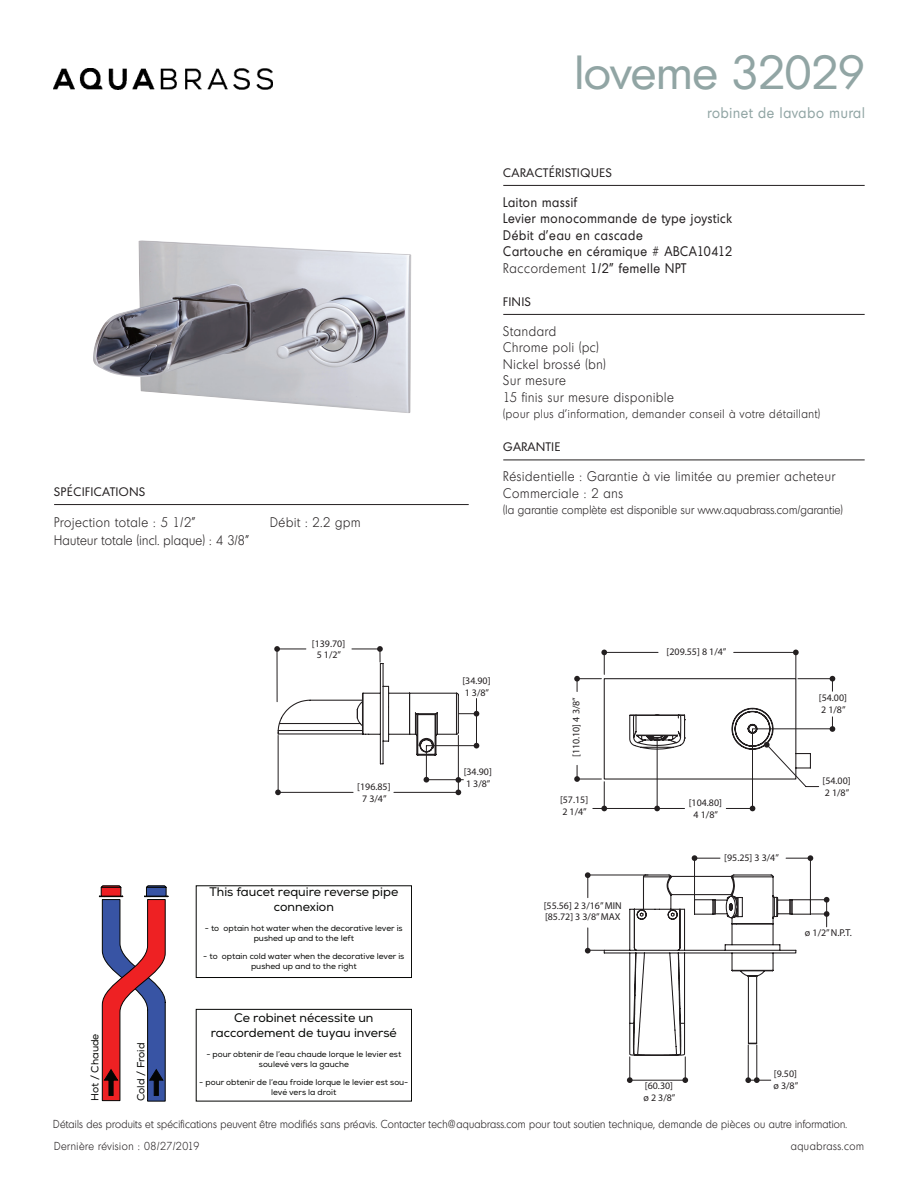
<style>
.page{position:relative;width:918px;height:1188px;background:#fff}
.page>*{position:absolute;margin:0;border:0;box-sizing:border-box;transform-origin:0 0}
.t1{font:46.5px "Montreal Serial";color:#91a5a4}
.designer{font:15px "Montreal Serial";letter-spacing:.06em;color:#91a5a4;scale:.9 1}
.designer-2{font:300 13.5px "Montreal Serial";letter-spacing:.06em;color:#231f20;scale:.9 1}
.designer-3{font:13.5px "Montreal Serial";letter-spacing:.06em;color:#231f20;scale:.9 1}
.designer-4{font:300 13.5px "Montreal Serial";letter-spacing:.03em;color:#231f20;scale:.9 1}
.t2{font:12.45px/14.9px "Nexa";color:#040503;text-align:center}
.designer-5{font:300 12px "Montreal Serial";letter-spacing:.025em;color:#231f20;scale:.9 1}
.designer-6{font:300 12px "Montreal Serial";letter-spacing:.06em;color:#231f20;scale:.9 1}
.designer-7{font:12px "Montreal Serial";letter-spacing:.06em;color:#231f20}
.designer-8{font:300 11.25px "Montreal Serial";letter-spacing:.025em;color:#231f20;scale:.9 1}
.designer-9{font:300 11.25px "Montreal Serial";letter-spacing:.06em;color:#231f20;scale:.9 1}
.t3{font:10.35px "Nexa";color:#040503}
.t4{font:9.9px/12px "Myriad Pro";color:#231f20}
.t5{font:8.25px/9.9px "Nexa";color:#040503;text-align:center}
.s1{font-weight:300}
</style>
<div class="page">
<img style="left:93px;top:240px;width:318px;height:173px">
<hr style="left:503px;top:185px;width:362px;height:1px;background:#231f20">
<hr style="left:503px;top:314px;width:362px;height:1px;background:#231f20">
<hr style="left:503px;top:460px;width:362px;height:1px;background:#231f20">
<hr style="left:54px;top:504px;width:415px;height:1px;background:#231f20">
<svg style="left:277px;top:662px;width:535px;height:419px"></svg>
<hr style="left:277px;top:649px;width:1px;height:53px;background:#231f20">
<hr style="left:278px;top:735px;width:1px;height:57px;background:#231f20">
<hr style="left:458px;top:735px;width:1px;height:57px;background:#231f20">
<hr style="left:394px;top:792px;width:64px;height:1px;background:#231f20">
<hr style="left:278px;top:792px;width:75px;height:1px;background:#231f20">
<hr style="left:426px;top:746px;width:1px;height:34px;background:#231f20">
<hr style="left:426px;top:779px;width:32px;height:1px;background:#231f20">
<hr style="left:426px;top:745px;width:50px;height:1px;background:#231f20">
<hr style="left:476px;top:713px;width:1px;height:33px;background:#231f20">
<hr style="left:657px;top:740px;width:1px;height:68px;background:#231f20">
<hr style="left:752px;top:729px;width:1px;height:79px;background:#231f20">
<hr style="left:604px;top:808px;width:53px;height:1px;background:#231f20">
<hr style="left:734px;top:652px;width:62px;height:1px;background:#231f20">
<hr style="left:604px;top:652px;width:54px;height:1px;background:#231f20">
<hr style="left:753px;top:729px;width:80px;height:1px;background:#231f20">
<hr style="left:798px;top:678px;width:34px;height:1px;background:#231f20">
<hr style="left:588px;top:875px;width:60px;height:1px;background:#231f20">
<hr style="left:630px;top:1080px;width:55px;height:1px;background:#231f20">
<hr style="left:748px;top:1045px;width:1px;height:35px;background:#231f20">
<hr style="left:757px;top:1045px;width:1px;height:35px;background:#231f20">
<hr style="left:694px;top:858px;width:1px;height:42px;background:#231f20">
<hr style="left:810px;top:858px;width:1px;height:42px;background:#231f20">
<svg style="left:274px;top:646px;width:32px;height:6px"></svg>
<svg style="left:352px;top:646px;width:31px;height:16px"></svg>
<svg style="left:458px;top:699px;width:21px;height:18px"></svg>
<svg style="left:474px;top:743px;width:5px;height:6px"></svg>
<svg style="left:424px;top:777px;width:5px;height:6px"></svg>
<svg style="left:456px;top:777px;width:8px;height:6px"></svg>
<svg style="left:456px;top:790px;width:5px;height:5px"></svg>
<svg style="left:275px;top:790px;width:6px;height:5px"></svg>
<svg style="left:793px;top:650px;width:6px;height:29px"></svg>
<svg style="left:574px;top:650px;width:33px;height:42px"></svg>
<svg style="left:574px;top:765px;width:33px;height:46px"></svg>
<svg style="left:654px;top:806px;width:31px;height:5px"></svg>
<svg style="left:726px;top:806px;width:29px;height:5px"></svg>
<svg style="left:764px;top:742px;width:55px;height:45px"></svg>
<svg style="left:830px;top:676px;width:5px;height:16px"></svg>
<svg style="left:830px;top:717px;width:5px;height:15px"></svg>
<svg style="left:692px;top:855px;width:28px;height:6px"></svg>
<svg style="left:786px;top:855px;width:27px;height:6px"></svg>
<svg style="left:811px;top:897px;width:18px;height:30px"></svg>
<svg style="left:585px;top:872px;width:6px;height:26px"></svg>
<svg style="left:585px;top:928px;width:19px;height:26px"></svg>
<svg style="left:627px;top:1057px;width:6px;height:26px"></svg>
<svg style="left:682px;top:1057px;width:6px;height:26px"></svg>
<svg style="left:745px;top:1077px;width:26px;height:6px"></svg>
<img style="left:54px;top:69px;width:218px;height:21px">
<svg style="left:99px;top:885px;width:69px;height:216px"></svg>
<svg style="left:196px;top:885px;width:216px;height:216px"></svg>
<p class="designer-7" style="left:54px;top:484px;width:93px">SPÉCIFICATIONS</p>
<p class="designer-2" style="left:54px;top:514px;width:159px">Projection totale : 5 1/2"</p>
<p class="designer-2" style="left:270px;top:514px;width:102px">Débit : 2.2 gpm</p>
<p class="designer-4" style="left:54px;top:532px;width:218px">Hauteur totale (incl. plaque) : 4 3/8"</p>
<p class="t4" style="left:312px;top:637px;width:35px;text-align:center">[139.70]<br>5 1/2”</p>
<p class="t4" style="left:357px;top:780px;width:35px;text-align:center">[196.85]<br>7 3/4”</p>
<p class="t2" style="left:209px;top:885px;width:190px">This faucet require reverse pipe connexion</p>
<p class="t5" style="left:205px;top:924px;width:199px">- to optain hot water when the decorative lever is pushed up and to the left</p>
<p class="t3" style="left:89px;top:1101px;width:69px;rotate:-90deg">Hot / Chaude</p>
<p class="t3" style="left:135px;top:1101px;width:60px;rotate:-90deg">Cold / Froid</p>
<p class="t5" style="left:203px;top:951px;width:203px">- to optain cold water when the decorative lever is pushed up and to the right</p>
<p class="t2" style="left:211px;top:1011px;width:188px">Ce robinet nécessite un raccordement de tuyau inversé</p>
<p class="t5" style="left:206px;top:1050px;width:197px">- pour obtenir de l’eau chaude lorque le levier est soulevé vers la gauche</p>
<p class="t5" style="left:199px;top:1078px;width:211px">- pour obtenir de l’eau froide lorque le levier est sou&shy;levé vers la droit</p>
<p class="t1" style="left:575px;top:43px;width:291px">loveme 32029</p>
<p class="designer" style="left:708px;top:103px;width:176px">robinet de lavabo mural</p>
<p class="designer-7" style="left:503px;top:165px;width:110px">CARACTÉRISTIQUES</p>
<p class="designer-3" style="left:503px;top:193px;width:83px">Laiton massif</p>
<p class="designer-3" style="left:503px;top:210px;width:255px">Levier monocommande de type joystick</p>
<p class="designer-3" style="left:503px;top:226px;width:156px">Débit d’eau en cascade</p>
<p class="designer-3" style="left:503px;top:243px;width:256px">Cartouche en céramique # ABCA10412</p>
<p class="designer-3" style="left:503px;top:259px;width:205px"><span class="s1">Raccordement</span> 1/2" femelle NPT</p>
<p class="designer-7" style="left:503px;top:294px;width:29px">FINIS</p>
<p class="designer-2" style="left:503px;top:323px;width:60px">Standard</p>
<p class="designer-2" style="left:503px;top:339px;width:108px">Chrome poli (pc)</p>
<p class="designer-2" style="left:503px;top:356px;width:115px">Nickel brossé (bn)</p>
<p class="designer-2" style="left:503px;top:372px;width:71px">Sur mesure</p>
<p class="designer-2" style="left:503px;top:389px;width:191px">15 finis sur mesure disponible</p>
<p class="designer-6" style="left:503px;top:407px;width:353px">(pour plus d’information, demander conseil à votre détaillant)</p>
<p class="designer-7" style="left:503px;top:439px;width:59px">GARANTIE</p>
<p class="designer-2" style="left:503px;top:468px;width:370px">Résidentielle : Garantie à vie limitée au premier acheteur</p>
<p class="designer-2" style="left:503px;top:485px;width:135px">Commerciale : 2 ans</p>
<p class="designer-5" style="left:503px;top:503px;width:379px">(la garantie complète est disponible sur www.aquabrass.com/garantie)</p>
<p class="t4" style="left:462px;top:674px;width:30px">[34.90]<br>1 3/8”</p>
<p class="t4" style="left:464px;top:765px;width:30px">[34.90]<br>1 3/8”</p>
<p class="t4" style="left:570px;top:757px;width:61px;rotate:-90deg">[110.10] 4 3/8”</p>
<p class="t4" style="left:667px;top:645px;width:61px">[209.55] 8 1/4”</p>
<p class="t4" style="left:560px;top:794px;width:30px">[57.15]<br>2 1/4”</p>
<p class="t4" style="left:689px;top:797px;width:35px;text-align:center">[104.80]<br>4 1/8”</p>
<p class="t4" style="left:544px;top:899px;width:79px">[55.56] 2 3/16” MIN [85.72] 3 3/8” MAX</p>
<p class="t4" style="left:724px;top:852px;width:56px">[95.25] 3 3/4”</p>
<p class="t4" style="left:819px;top:692px;width:30px">[54.00]<br>2 1/8”</p>
<p class="t4" style="left:823px;top:775px;width:30px">[54.00]<br>2 1/8”</p>
<p class="t4" style="left:805px;top:926px;width:48px">ø 1/2” N.P.T.</p>
<p class="t4" style="left:643px;top:1080px;width:33px">[60.30] ø 2 3/8”</p>
<p class="t4" style="left:773px;top:1068px;width:26px">[9.50] ø 3/8”</p>
<p class="designer-8" style="left:53px;top:1117px;width:884px">Détails des produits et spécifications peuvent être modifiés sans préavis. Contacter tech@aquabrass.com pour tout soutien technique, demande de pièces ou autre information.</p>
<p class="designer-9" style="left:54px;top:1139px;width:163px">Dernière révision : 08/27/2019</p>
<p class="designer-9" style="left:791px;top:1139px;width:83px">aquabrass.com</p>
</div>
